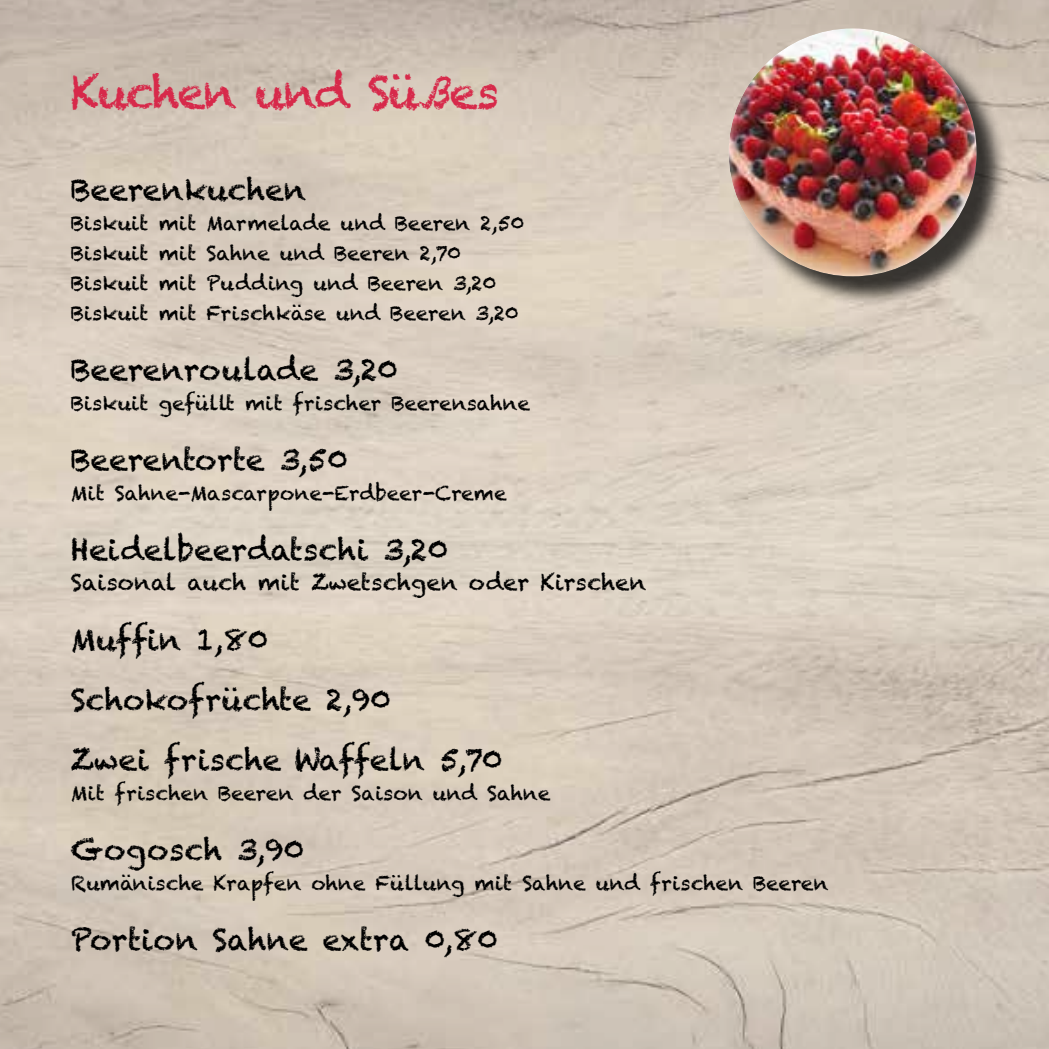
<style>
.page{position:relative;width:1049px;height:1049px;background:#fff}
.page>*{position:absolute;margin:0;border:0;box-sizing:border-box;transform-origin:0 0}
.t1{font:45px "Chalkduster";letter-spacing:-.05em;color:#d7294a}
.t2{font:30px/60px "Chalkduster";color:#000}
.t3{font:22.5px "Chalkduster";color:#000}
.t4{font:20px/30px "Chalkduster";color:#000}
</style>
<div class="page">
<img style="left:0;top:0;width:1049px;height:1049px">
<div style="left:732px;top:32px;width:276px;height:275px;background:#000;opacity:.75"></div>
<div style="left:724px;top:23px;width:253px;height:255px;background:#fff;opacity:.75"></div>
<h1 class="t1" style="left:71px;top:66px;width:430px">Kuchen und Süßes</h1>
<h2 class="t2" style="left:71px;top:159px;width:237px">Beerenkuchen</h2>
<p class="t4" style="left:71px;top:208px;width:455px">Biskuit mit Marmelade und Beeren 2,50<br>Biskuit mit Sahne und Beeren 2,70<br>Biskuit mit Pudding und Beeren 3,20<br>Biskuit mit Frischkäse und Beeren 3,20</p>
<h2 class="t2" style="left:71px;top:339px;width:328px">Beerenroulade 3,20</h2>
<p class="t4" style="left:71px;top:388px;width:461px">Biskuit gefüllt mit frischer Beerensahne</p>
<h2 class="t2" style="left:71px;top:429px;width:278px">Beerentorte 3,50</h2>
<p class="t4" style="left:71px;top:478px;width:438px">Mit Sahne-Mascarpone-Erdbeer-Creme</p>
<h2 class="t2" style="left:71px;top:519px;width:379px">Heidelbeerdatschi 3,20</h2>
<p class="t3" style="left:71px;top:569px;width:577px">Saisonal auch mit Zwetschgen oder Kirschen</p>
<h2 class="t2" style="left:71px;top:609px;width:433px">Muffin 1,80<br>Schokofrüchte 2,90<br>Zwei frische Waffeln 5,70</h2>
<p class="t4" style="left:71px;top:778px;width:481px">Mit frischen Beeren der Saison und Sahne</p>
<h2 class="t2" style="left:71px;top:819px;width:235px">Gogosch 3,90</h2>
<p class="t4" style="left:71px;top:868px;width:759px">Rumänische Krapfen ohne Füllung mit Sahne und frischen Beeren</p>
<h2 class="t2" style="left:71px;top:909px;width:428px">Portion Sahne extra 0,80</h2>
</div>
